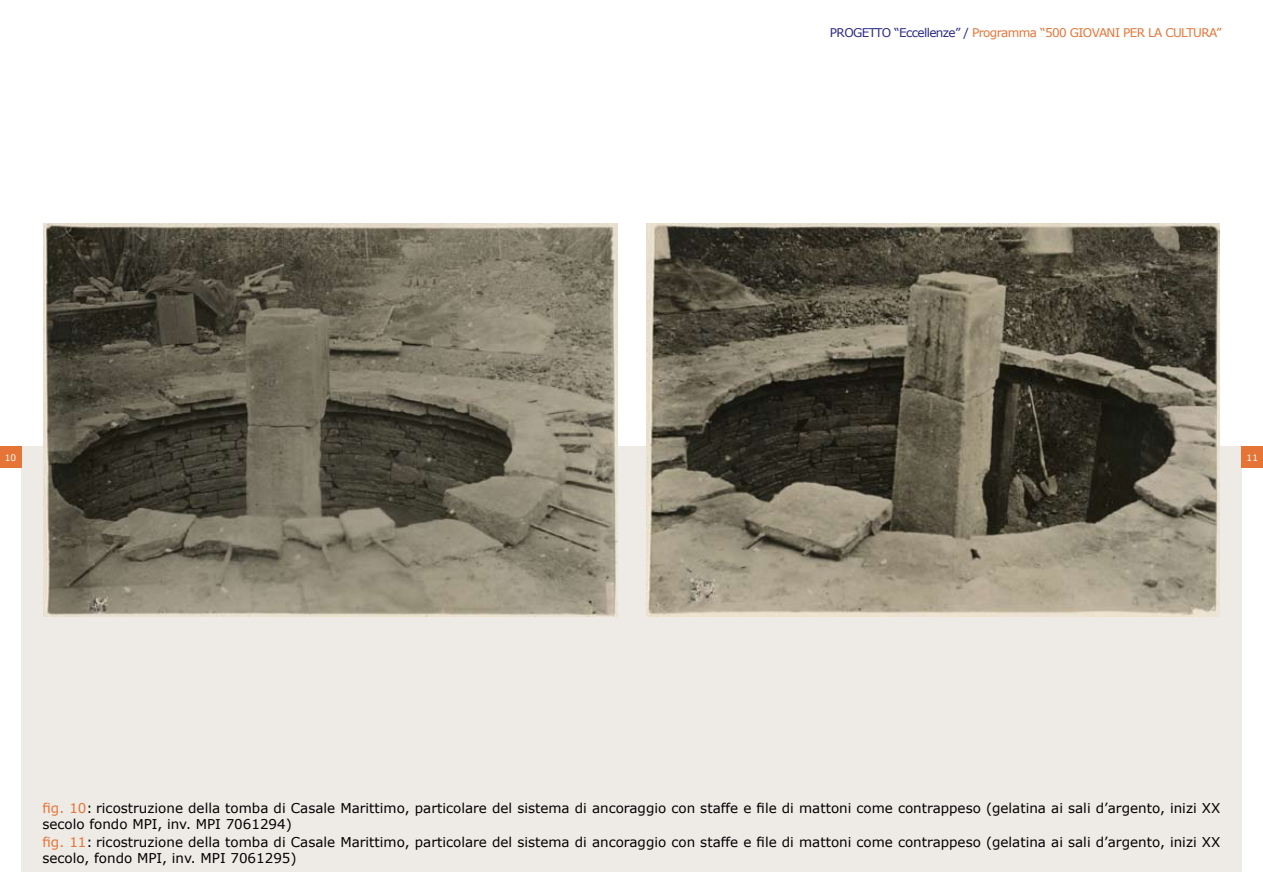
<style>
.page{position:relative;width:1263px;height:893px;background:#fff}
.page>*{position:absolute;margin:0;border:0;box-sizing:border-box;transform-origin:0 0}
.t1{font:13.5px/16.2px "Verdana";color:#000}
.t2{font:12px "Verdana";letter-spacing:-.05em;color:#e67436}
.t3{font:9px "Verdana";color:#fff}
.s1{color:#292983}
.s2{color:#e67436}
</style>
<div class="page">
<div style="left:21px;top:446px;width:1221px;height:426px;background:#eeeae6"></div>
<img style="left:43px;top:223px;width:574px;height:393px">
<img style="left:647px;top:224px;width:573px;height:392px">
<div style="left:0;top:446px;width:21px;height:22px;background:#e67436"></div>
<div style="left:1242px;top:446px;width:21px;height:22px;background:#e67436"></div>
<p class="t2" style="left:830px;top:25px;width:393px"><span class="s1">PROGETTO “Eccellenze” /</span> Programma “500 GIOVANI PER LA CULTURA”</p>
<p class="t3" style="left:5px;top:451px;width:13px">10</p>
<p class="t3" style="left:1246px;top:451px;width:6px">11</p>
<p class="t1" style="left:43px;top:800px;width:1179px"><span class="s2">fig. 10</span>: ricostruzione della tomba di Casale Marittimo, particolare del sistema di ancoraggio con staffe e file di mattoni come contrappeso (gelatina ai sali d’argento, inizi XX secolo fondo MPI, inv. MPI 7061294)</p>
<p class="t1" style="left:43px;top:834px;width:1179px"><span class="s2">fig. 11</span>: ricostruzione della tomba di Casale Marittimo, particolare del sistema di ancoraggio con staffe e file di mattoni come contrappeso (gelatina ai sali d’argento, inizi XX secolo, fondo MPI, inv. MPI 7061295)</p>
</div>
